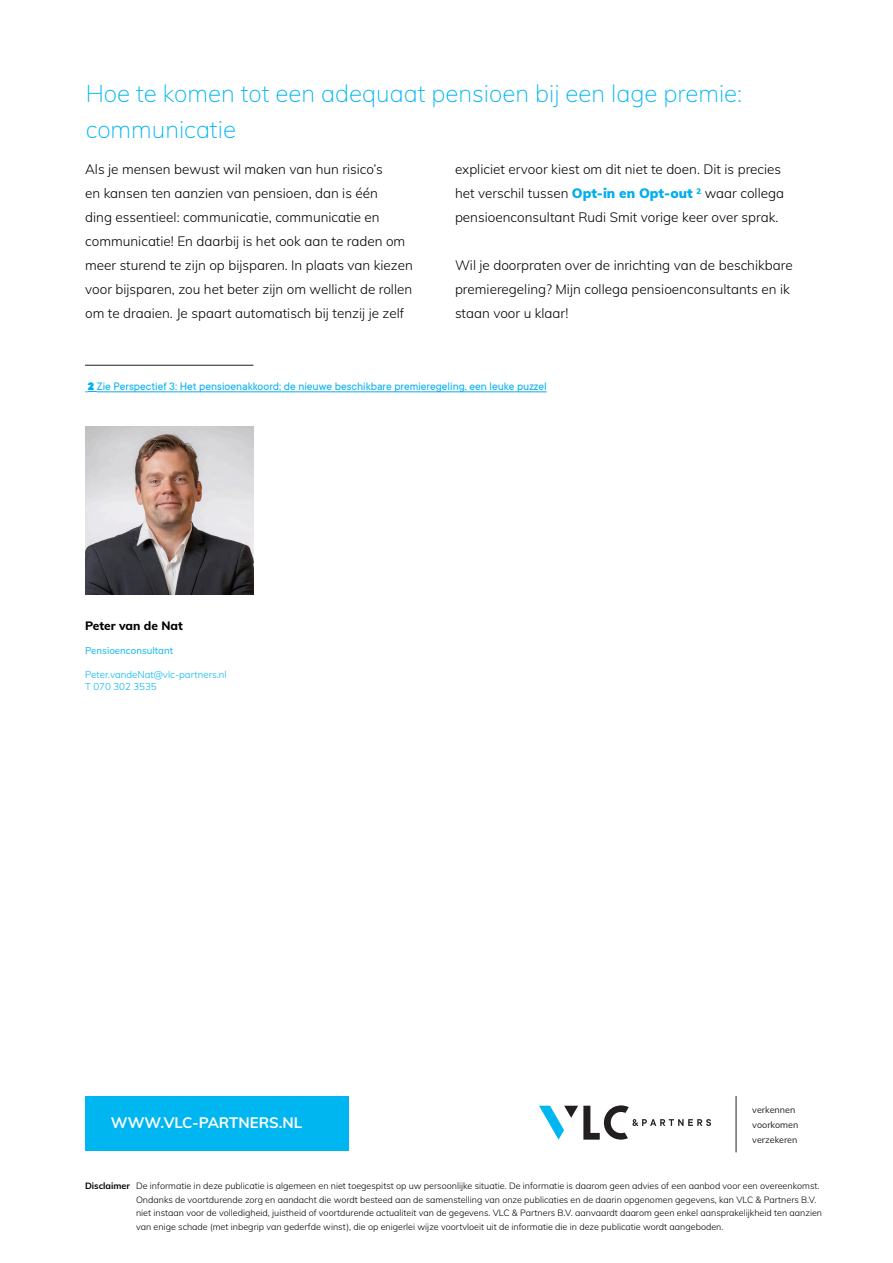
<style>
.page{position:relative;width:893px;height:1263px;background:#fff}
.page>*{position:absolute;margin:0;border:0;box-sizing:border-box;transform-origin:0 0}
.t1{font:200 24px/36px "Muli";color:#00b6f0}
.t2{font:700 15px "Muli";color:#fff}
.t3{font:300 13.5px/24px "Muli";color:#000}
.Platte_tekst{font:12px "TT Commons";color:#00aeef}
.t4{font:800 12px "Muli";color:#000}
.t5{font:300 9.75px "Muli";color:#00b6f0}
.t6{font:9.75px "Muli";color:#00b6f0}
.t7{font:300 9px/13.5px "Muli";color:#000}
.t8{font:9px "Muli";color:#231f20}
.s1{font-weight:900;color:#00aeef}
.s2{font-weight:900}
.s3{font-weight:700}
</style>
<div class="page">
<svg style="left:85px;top:391px;width:12px;height:2px"></svg>
<hr style="left:97px;top:392px;width:450px;height:1px;background:#00aeef">
<img style="left:85px;top:426px;width:168px;height:168px">
<div style="left:85px;top:1096px;width:263px;height:54px;background:#00b6f0"></div>
<svg style="left:539px;top:1105px;width:172px;height:34px"></svg>
<hr style="left:736px;top:1096px;width:1px;height:56px;background:#231f20">
<hr style="left:85px;top:365px;width:168px;height:1px;background:#231f20">
<p class="t1" style="left:86px;top:74px;width:658px">Hoe te komen tot een adequaat pensioen bij een lage premie: communicatie</p>
<p class="t3" style="left:85px;top:157px;width:329px">Als je mensen bewust wil maken van hun risico’s<br>en kansen ten aanzien van pensioen, dan is één<br>ding essentieel: communicatie, communicatie en communicatie! En daarbij is het ook aan te raden om meer sturend te zijn op bijsparen. In plaats van kiezen voor bijsparen, zou het beter zijn om wellicht de rollen om te draaien. Je spaart automatisch bij tenzij je zelf</p>
<p class="t3" style="left:455px;top:157px;width:331px">expliciet ervoor kiest om dit niet te doen. Dit is precies het verschil tussen <span class="s1">Opt-in en Opt-out</span> <sup>2</sup> waar collega pensioenconsultant Rudi Smit vorige keer over sprak.</p>
<p class="t3" style="left:455px;top:253px;width:339px">Wil je doorpraten over de inrichting van de beschikbare premieregeling? Mijn collega pensioenconsultants en ik staan voor u klaar!</p>
<p class="Platte_tekst" style="left:88px;top:380px;width:460px"><span class="s2">2</span> Zie Perspectief 3: Het pensioenakkoord; de nieuwe beschikbare premieregeling, een leuke puzzel</p>
<p class="t4" style="left:85px;top:617px;width:99px">Peter van de Nat</p>
<p class="t6" style="left:85px;top:643px;width:90px">Pensioenconsultant</p>
<p class="t5" style="left:85px;top:667px;width:143px">Peter.vandeNat@vlc-partners.nl</p>
<p class="t5" style="left:85px;top:679px;width:73px">T 070 302 3535</p>
<p class="t2" style="left:111px;top:1111px;width:193px">WWW.VLC-PARTNERS.NL</p>
<p class="t8" style="left:752px;top:1103px;width:45px">verkennen</p>
<p class="t8" style="left:752px;top:1118px;width:48px">voorkomen</p>
<p class="t8" style="left:752px;top:1133px;width:47px">verzekeren</p>
<p class="t7" style="left:136px;top:1179px;width:688px;text-indent:-51px"><span class="s3">Disclaimer</span> De informatie in deze publicatie is algemeen en niet toegespitst op uw persoonlijke situatie. De informatie is daarom geen advies of een aanbod voor een overeenkomst.<br>Ondanks de voortdurende zorg en aandacht die wordt besteed aan de samenstelling van onze publicaties en de daarin opgenomen gegevens, kan VLC &amp; Partners B.V. niet instaan voor de volledigheid, juistheid of voortdurende actualiteit van de gegevens. VLC &amp; Partners B.V. aanvaardt daarom geen enkel aansprakelijkheid ten aanzien van enige schade (met inbegrip van gederfde winst), die op enigerlei wijze voortvloeit uit de informatie die in deze publicatie wordt aangeboden.</p>
</div>
